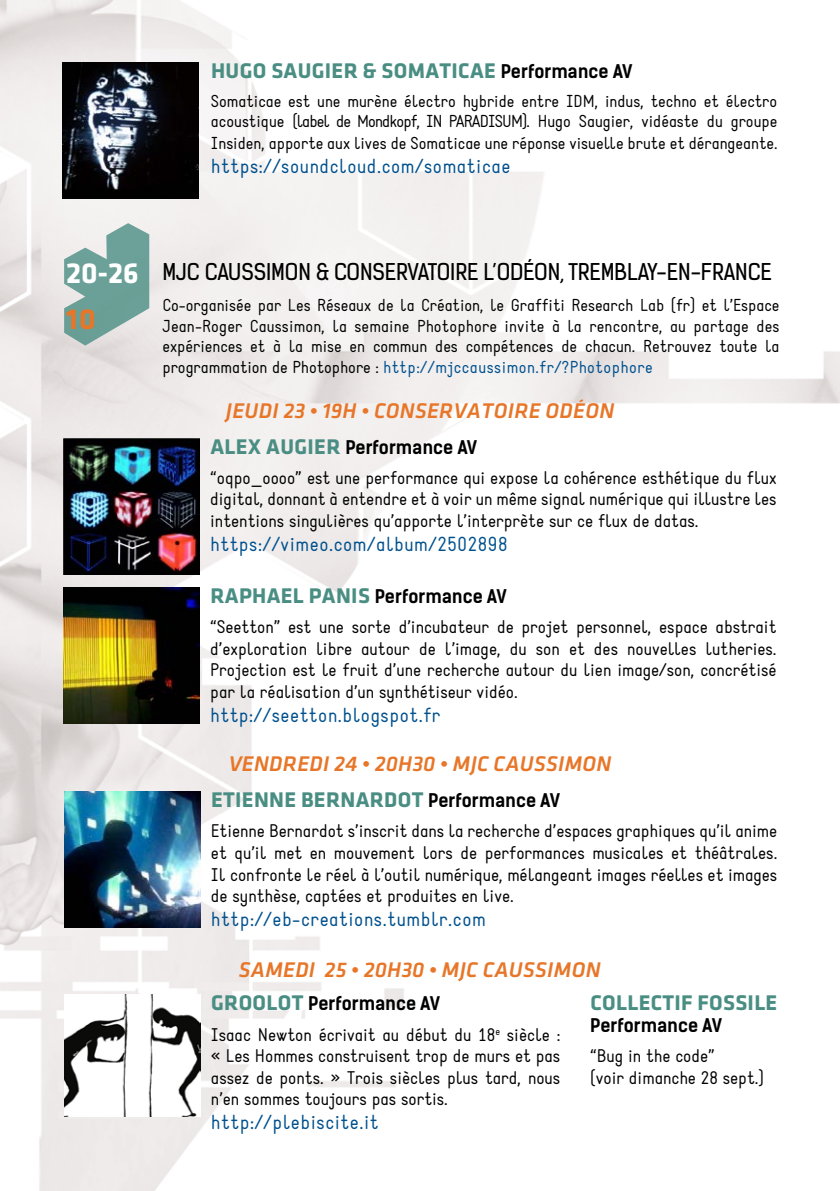
<style>
.page{position:relative;width:840px;height:1191px;background:#fff}
.page>*{position:absolute;margin:0;border:0;box-sizing:border-box;transform-origin:0 0}
.t1{font:700 30px "Klavika";color:#fff}
.t2{font:700 30px "Klavika";color:#e77628}
.t3{font:italic 500 22px "Klavika";letter-spacing:.015em;color:#e77628}
.t4{font:700 22px "Klavika";letter-spacing:.015em;color:#4a8e83}
.t5{font:22px "Kelson Sans";letter-spacing:-.005em;color:#000}
.t6{font:20px "Static";letter-spacing:.03em;color:#00518e}
.t7{font:18px/21.6px "Static";color:#000;text-align:justify}
.t8{font:700 18px "Kelson Sans";color:#000}
.t9{font:17px/20.4px "Static";color:#000;text-align:justify}
.s1{font-family:"Kelson Sans";font-size:18px;color:#000}
.s2{color:#00518e}
.s3{font-family:"Klavika";font-size:22px;color:#4a8e83}
</style>
<div class="page">
<img style="left:0;top:0;width:839px;height:1191px">
<img style="left:63px;top:62px;width:136px;height:136px">
<svg style="left:64px;top:223px;width:85px;height:123px;background:#92b6af"></svg>
<img style="left:63px;top:438px;width:136px;height:136px">
<img style="left:63px;top:587px;width:136px;height:136px">
<img style="left:64px;top:791px;width:136px;height:137px">
<img style="left:64px;top:995px;width:136px;height:121px">
<p class="t4" style="left:211px;top:59px;width:423px">HUGO SAUGIER &amp; SOMATICAE <span class="s1">Performance AV</span></p>
<p class="t9" style="left:211px;top:91px;width:567px;line-height:21px">Somaticae est une murène électro hybride entre IDM, indus, techno et électro acoustique (label de Mondkopf, IN PARADISUM). Hugo Saugier, vidéaste du groupe Insiden, apporte aux lives de Somaticae une réponse visuelle brute et dérangeante.</p>
<p class="t6" style="left:211px;top:154px;width:300px">https://soundcloud.com/somaticae</p>
<h1 class="t1" style="left:66px;top:256px;width:74px">20-26</h1>
<h1 class="t2" style="left:66px;top:302px;width:31px">10</h1>
<p class="t5" style="left:162px;top:258px;width:610px">MJC CAUSSIMON &amp; CONSERVATOIRE L’ODÉON, TREMBLAY-EN-FRANCE</p>
<p class="t9" style="left:162px;top:296px;width:618px">Co-organisée par Les Réseaux de la Création, le Graffiti Research Lab (fr) et l’Espace Jean-Roger Caussimon, la semaine Photophore invite à la rencontre, au partage des expériences et à la mise en commun des compétences de chacun. Retrouvez toute la programmation de Photophore : <span class="s2">http://mjccaussimon.fr/?Photophore</span></p>
<p class="t3" style="left:226px;top:398px;width:389px">JEUDI 23 • 19H • CONSERVATOIRE ODÉON</p>
<p class="t8" style="left:210px;top:436px;width:268px"><span class="s3">ALEX AUGIER</span> Performance AV</p>
<p class="t7" style="left:210px;top:467px;width:567px">“oqpo_oooo” est une performance qui expose la cohérence esthétique du flux digital, donnant à entendre et à voir un même signal numérique qui illustre les intentions singulières qu’apporte l’interprète sur ce flux de datas.</p>
<p class="t6" style="left:210px;top:532px;width:298px">https://vimeo.com/album/2502898</p>
<p class="t8" style="left:210px;top:585px;width:298px"><span class="s3">RAPHAEL PANIS</span> Performance AV</p>
<p class="t7" style="left:210px;top:616px;width:567px">“Seetton” est une sorte d’incubateur de projet personnel, espace abstrait d’exploration libre autour de l’image, du son et des nouvelles lutheries.<br>Projection est le fruit d’une recherche autour du lien image/son, concrétisé par la réalisation d’un synthétiseur vidéo.</p>
<p class="t6" style="left:210px;top:703px;width:231px">http://seetton.blogspot.fr</p>
<p class="t3" style="left:228px;top:752px;width:384px">VENDREDI 24 • 20H30 • MJC CAUSSIMON</p>
<p class="t4" style="left:211px;top:788px;width:350px">ETIENNE BERNARDOT <span class="s1">Performance AV</span></p>
<p class="t7" style="left:211px;top:821px;width:567px">Etienne Bernardot s’inscrit dans la recherche d’espaces graphiques qu’il anime et qu’il met en mouvement lors de performances musicales et théâtrales.<br>Il confronte le réel à l’outil numérique, mélangeant images réelles et images de synthèse, captées et produites en live.</p>
<p class="t6" style="left:211px;top:907px;width:276px">http://eb-creations.tumblr.com</p>
<p class="t3" style="left:239px;top:958px;width:363px">SAMEDI 25 • 20H30 • MJC CAUSSIMON</p>
<p class="t4" style="left:590px;top:991px;width:188px">COLLECTIF FOSSILE</p>
<p class="t8" style="left:590px;top:1014px;width:133px">Performance AV</p>
<p class="t7" style="left:590px;top:1045px;width:175px">“Bug in the code”<br>(voir dimanche 28 sept.)</p>
<p class="t8" style="left:211px;top:992px;width:230px"><span class="s3">GROOLOT</span> Performance AV</p>
<p class="t7" style="left:211px;top:1024px;width:350px">Isaac Newton écrivait au début du 18<sup>e</sup> siècle : « Les Hommes construisent trop de murs et pas assez de ponts. » Trois siècles plus tard, nous n’en sommes toujours pas sortis.</p>
<p class="t6" style="left:211px;top:1110px;width:169px">http://plebiscite.it</p>
</div>
